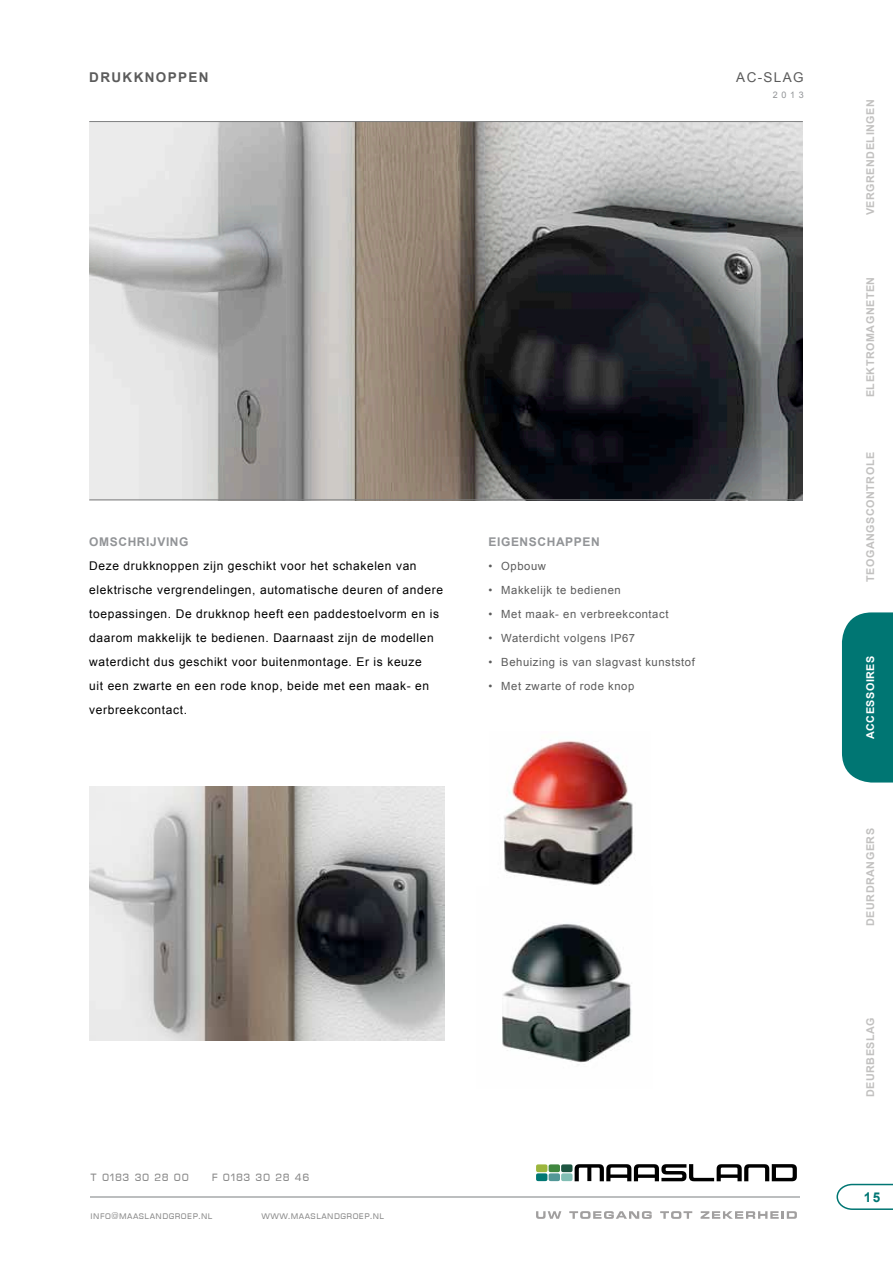
<style>
.page{position:relative;width:893px;height:1263px;background:#fff}
.page>*{position:absolute;margin:0;border:0;box-sizing:border-box;transform-origin:0 0}
.t1{font:700 13.5px "Arial";letter-spacing:.1em;color:#5b5b5b}
.t2{font:13.5px "Arial";letter-spacing:.1em;color:#5b5b5b}
.t3{font:700 13.5px "Arial";color:#007673}
.t4{font:12.75px "Eurostile DCD";letter-spacing:.05em;color:#8a8a8a}
.t5{font:12px/24px "Arial";letter-spacing:.05em;color:#000}
.t6{font:700 12px "Arial";letter-spacing:.05em;color:#929497}
.t7{font:11.25px "Arial";letter-spacing:.05em;color:#5b5b5b}
.t8{font:700 10.8px "Arial";letter-spacing:.05em;color:#c2c1c0}
.t9{font:700 10.8px "Arial";letter-spacing:.05em;color:#fff}
.t10{font:9.75px "Eurostile DCD";letter-spacing:.05em;color:#8a8a8a}
.t11{font:9px "Arial";color:#929497}
</style>
<div class="page">
<img style="left:89px;top:122px;width:714px;height:377px">
<hr style="left:89px;top:121px;width:714px;height:1px;background:#7e7f80">
<hr style="left:89px;top:499px;width:714px;height:1px;background:#7e7f80">
<img style="left:89px;top:787px;width:356px;height:253px">
<img style="left:503px;top:741px;width:130px;height:145px">
<img style="left:502px;top:923px;width:130px;height:140px">
<svg style="left:836px;top:1183px;width:57px;height:27px"></svg>
<div style="left:842px;top:612px;width:51px;height:170px;background:#007673"></div>
<hr style="left:90px;top:1196px;width:710px;height:1px;background:#bcbebf">
<svg style="left:536px;top:1211px;width:25px;height:8px"></svg>
<svg style="left:569px;top:1211px;width:83px;height:8px"></svg>
<svg style="left:660px;top:1211px;width:32px;height:8px"></svg>
<svg style="left:701px;top:1211px;width:96px;height:8px"></svg>
<svg style="left:536px;top:1164px;width:261px;height:17px"></svg>
<p class="t1" style="left:89px;top:68px;width:121px">DRUKKNOPPEN</p>
<p class="t2" style="left:736px;top:69px;width:69px">AC-SLAG</p>
<p class="t11" style="left:773px;top:89px;width:32px">2013</p>
<p class="t6" style="left:89px;top:534px;width:30px">OMSCH</p>
<p class="t6" style="left:137px;top:534px;width:38px">RIJVING</p>
<p class="t5" style="left:89px;top:554px;width:355px">Deze drukknoppen zijn geschikt voor het schakelen van elektrische vergrendelingen, automatische deuren of andere toepassingen. De drukknop heeft een paddestoelvorm en is daarom makkelijk te bedienen. Daarnaast zijn de modellen waterdicht dus geschikt voor buitenmontage. Er is keuze<br>uit een zwarte en een rode knop, beide met een maak- en verbreekcontact.</p>
<p class="t6" style="left:489px;top:534px;width:113px">EIGENSCHAPPEN</p>
<p class="t7" style="left:489px;top:559px;width:59px">• Opbouw</p>
<p class="t7" style="left:489px;top:583px;width:134px">• Makkelijk te bedienen</p>
<p class="t7" style="left:489px;top:607px;width:181px">• Met maak- en verbreekcontact</p>
<p class="t7" style="left:489px;top:631px;width:148px">• Waterdicht volgens IP67</p>
<p class="t7" style="left:489px;top:655px;width:208px">• Behuizing is van slagvast kunststof</p>
<p class="t7" style="left:489px;top:679px;width:147px">• Met zwarte of rode knop</p>
<p class="t4" style="left:91px;top:1170px;width:100px">t 0183 30 28 00</p>
<p class="t4" style="left:212px;top:1170px;width:99px">f 0183 30 28 46</p>
<p class="t10" style="left:91px;top:1210px;width:123px">info@maaslandgroep.nl</p>
<p class="t10" style="left:261px;top:1210px;width:124px">www.maaslandgroep.nl</p>
<p class="t8" style="left:863px;top:215px;width:118px;rotate:-90deg">VERGRENDELINGEN</p>
<p class="t8" style="left:863px;top:397px;width:122px;rotate:-90deg">ELEKTROMAGNETEN</p>
<p class="t8" style="left:863px;top:582px;width:131px;rotate:-90deg">TEOGANGSCONTROLE</p>
<p class="t9" style="left:863px;top:739px;width:85px;rotate:-90deg">ACCESSOIRES</p>
<p class="t8" style="left:863px;top:926px;width:99px;rotate:-90deg">DEURDRANGERS</p>
<p class="t8" style="left:863px;top:1097px;width:82px;rotate:-90deg">DEURBESLAG</p>
<p class="t3" style="left:864px;top:1188px;width:18px">15</p>
</div>
